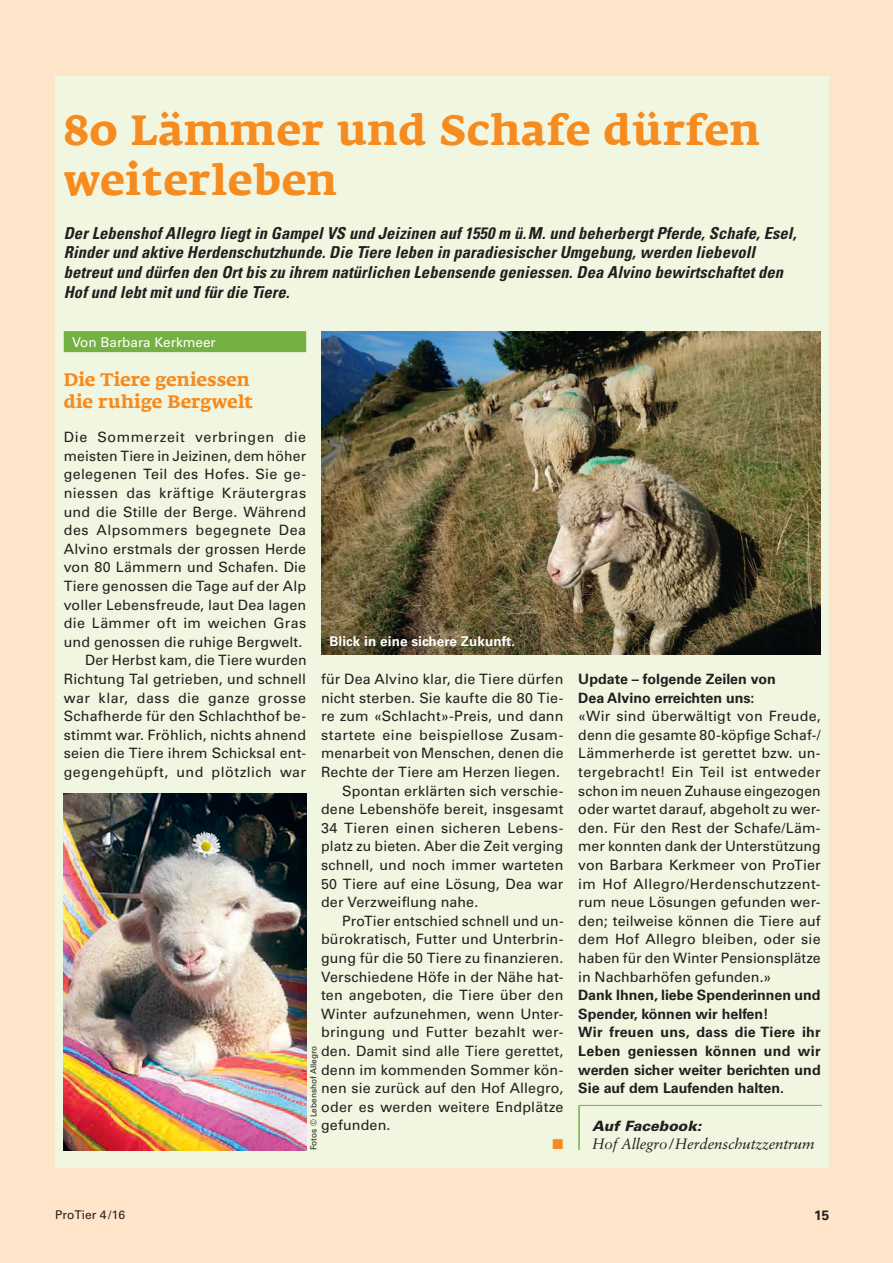
<style>
.page{position:relative;width:893px;height:1263px;background:#fee4c9}
.page>*{position:absolute;margin:0;border:0;box-sizing:border-box;transform-origin:0 0}
.t1{font:700 42px/50.4px "Fedra Serif A";letter-spacing:.015em;color:#f68b1f}
.t2{font:700 18px/21.6px "Fedra Serif A";color:#f68b1f}
.t3{font:italic 700 condensed 16.5px/19.8px "Univers";letter-spacing:.005em;color:#231f20}
.t4{font:italic 15px "Sabon LT Std";letter-spacing:-.01em;color:#231f20}
.t5{font:14.25px/18.6px "Univers LT Std";letter-spacing:.015em;color:#231f20;text-align:justify}
.t6{font:700 14.25px/18.6px "Univers LT Std";color:#231f20}
.t7{font:italic 900 14.25px "Univers LT Std";color:#231f20}
.t8{font:14.25px "Zapf Dingbats ITC";color:#f68b1f}
.t9{font:700 13.5px "Univers LT Std";letter-spacing:.005em;color:#fff}
.t10{font:13.5px "Univers LT Std";color:#fff}
.t11{font:700 13.5px "Univers LT Std";color:#231f20}
.t12{font:12px "Univers LT Std";color:#231f20}
.t13{font:8.25px "Univers LT Std";letter-spacing:.005em;color:#231f20}
</style>
<div class="page">
<div style="left:55px;top:77px;width:774px;height:1091px;background:#f0f6df"></div>
<div style="left:64px;top:331px;width:242px;height:21px;background:#75b042"></div>
<img style="left:321px;top:332px;width:500px;height:323px">
<img style="left:64px;top:794px;width:242px;height:356px">
<hr style="left:579px;top:1105px;width:243px;height:1px;background:#75b042">
<hr style="left:578px;top:1105px;width:2px;height:45px;background:#75b042">
<h1 class="t1" style="left:64px;top:105px;width:698px">80 Lämmer und Schafe dürfen weiterleben</h1>
<p class="t3" style="left:64px;top:223px;width:734px">Der Lebenshof Allegro liegt in Gampel VS und Jeizinen auf 1550 m ü.M. und beherbergt Pferde, Schafe, Esel, Rinder und aktive Herdenschutzhunde. Die Tiere leben in paradiesischer Umgebung, werden liebevoll betreut und dürfen den Ort bis zu ihrem natürlichen Lebensende geniessen. Dea Alvino bewirtschaftet den Hof und lebt mit und für die Tiere.</p>
<p class="t10" style="left:72px;top:334px;width:145px">Von Barbara Kerkmeer</p>
<p class="t2" style="left:64px;top:369px;width:191px">Die Tiere geniessen die ruhige Bergwelt</p>
<p class="t5" style="left:64px;top:428px;width:244px;text-align:right">Die Sommerzeit verbringen die meisten Tiere in Jeizinen, dem höher gelegenen Teil des Hofes. Sie ge&shy;niessen das kräftige Kräutergras und die Stille der Berge. Während des Alpsommers begegnete Dea Alvino erstmals der grossen Herde von 80 Lämmern und Schafen. Die Tiere genossen die Tage auf der Alp voller Lebensfreude, laut Dea lagen die Lämmer oft im weichen Gras und genossen die ruhige Bergwelt.<br>Der Herbst kam, die Tiere wurden Richtung Tal getrieben, und schnell war klar, dass die ganze grosse Schafherde für den Schlachthof be&shy;stimmt war. Fröhlich, nichts ahnend seien die Tiere ihrem Schicksal ent&shy;gegengehüpft, und plötzlich war</p>
<p class="t9" style="left:330px;top:634px;width:187px">Blick in eine sichere Zukunft.</p>
<p class="t5" style="left:321px;top:670px;width:244px">für Dea Alvino klar, die Tiere dürfen</p>
<p class="t5" style="left:321px;top:688px;width:244px">nicht sterben. Sie kaufte die 80 Tie-</p>
<p class="t5" style="left:321px;top:707px;width:244px">re zum «Schlacht»-Preis, und dann</p>
<p class="t5" style="left:321px;top:725px;width:244px">startete eine beispiellose Zusam-</p>
<p class="t5" style="left:321px;top:744px;width:244px">menarbeit von Menschen, denen die</p>
<p class="t5" style="left:321px;top:763px;width:241px">Rechte der Tiere am Herzen liegen.</p>
<p class="t5" style="left:342px;top:781px;width:223px">Spontan erklärten sich verschie-</p>
<p class="t5" style="left:321px;top:800px;width:244px">dene Lebenshöfe bereit, insgesamt</p>
<p class="t5" style="left:321px;top:818px;width:244px">34 Tieren einen sicheren Lebens-</p>
<p class="t5" style="left:321px;top:837px;width:244px">platz zu bieten. Aber die Zeit verging</p>
<p class="t5" style="left:321px;top:856px;width:244px">schnell, und noch immer warteten</p>
<p class="t5" style="left:321px;top:874px;width:244px">50 Tiere auf eine Lösung, Dea war</p>
<p class="t5" style="left:321px;top:893px;width:159px">der Verzweiflung nahe.</p>
<p class="t5" style="left:342px;top:911px;width:223px">ProTier entschied schnell und un-</p>
<p class="t5" style="left:321px;top:930px;width:244px">bürokratisch, Futter und Unterbrin-</p>
<p class="t5" style="left:321px;top:949px;width:244px">gung für die 50 Tiere zu finanzieren.</p>
<p class="t5" style="left:321px;top:967px;width:244px">Verschiedene Höfe in der Nähe hat-</p>
<p class="t5" style="left:321px;top:986px;width:244px">ten angeboten, die Tiere über den</p>
<p class="t5" style="left:321px;top:1004px;width:244px">Winter aufzunehmen, wenn Unter-</p>
<p class="t5" style="left:321px;top:1023px;width:244px">bringung und Futter bezahlt wer-</p>
<p class="t5" style="left:321px;top:1042px;width:244px">den. Damit sind alle Tiere gerettet,</p>
<p class="t5" style="left:321px;top:1060px;width:244px">denn im kommenden Sommer kön-</p>
<p class="t5" style="left:321px;top:1079px;width:244px">nen sie zurück auf den Hof Allegro,</p>
<p class="t5" style="left:321px;top:1097px;width:244px">oder es werden weitere Endplätze</p>
<p class="t5" style="left:321px;top:1116px;width:71px">gefunden.</p>
<p class="t8" style="left:553px;top:1137px;width:12px">■</p>
<p class="t13" style="left:309px;top:1150px;width:106px;rotate:-90deg">Fotos © Lebenshof Allegro</p>
<p class="t6" style="left:578px;top:670px;width:199px">Update – folgende Zeilen von<br>Dea Alvino erreichten uns:</p>
<p class="t5" style="left:578px;top:707px;width:244px">«Wir sind überwältigt von Freude, denn die gesamte 80-köpfige Schaf-/ Lämmerherde ist gerettet bzw. un&shy;tergebracht! Ein Teil ist entweder schon im neuen Zuhause eingezogen oder wartet darauf, abgeholt zu wer&shy;den. Für den Rest der Schafe/Läm&shy;mer konnten dank der Unterstützung von Barbara Kerkmeer von ProTier im Hof Allegro/Herdenschutzzent&shy;rum neue Lösungen gefunden wer&shy;den; teilweise können die Tiere auf dem Hof Allegro bleiben, oder sie haben für den Winter Pensionsplätze in Nachbarhöfen gefunden.»</p>
<p class="t6" style="left:578px;top:986px;width:244px">Dank Ihnen, liebe Spenderinnen und<br>Spender, können wir helfen!<br>Wir freuen uns, dass die Tiere ihr<br>Leben geniessen können und wir werden sicher weiter berichten und<br>Sie auf dem Laufenden halten.</p>
<p class="t7" style="left:592px;top:1116px;width:111px">Auf Facebook:</p>
<p class="t4" style="left:592px;top:1134px;width:224px">Hof Allegro/Herdenschutzzentrum</p>
<p class="t12" style="left:55px;top:1207px;width:71px">ProTier 4/16</p>
<p class="t11" style="left:814px;top:1207px;width:17px">15</p>
</div>
